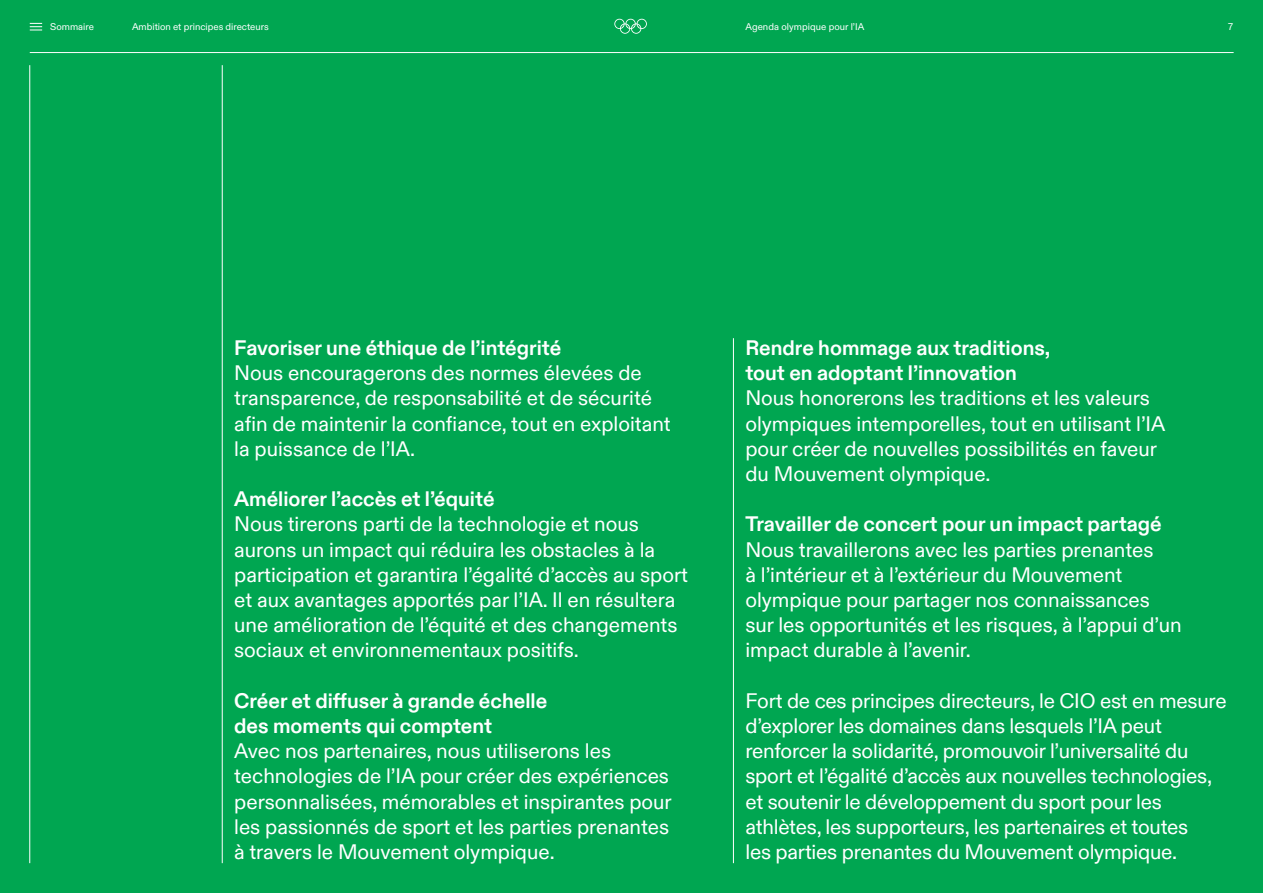
<style>
.page{position:relative;width:1263px;height:893px;background:#00a651}
.page>*{position:absolute;margin:0;border:0;box-sizing:border-box;transform-origin:0 0}
.t1{font:21px/25.2px "Olympic Sans";color:#fff}
.t2{font:700 21px/25.2px "Olympic Sans";color:#fff}
.t3{font:9.75px "Olympic Sans";color:#fff}
</style>
<div class="page">
<hr style="left:222px;top:65px;width:1px;height:798px;background:#fff">
<hr style="left:733px;top:338px;width:1px;height:525px;background:#fff">
<hr style="left:29px;top:65px;width:1px;height:798px;background:#fff">
<hr style="left:30px;top:52px;width:1203px;height:1px;background:#fff">
<svg style="left:614px;top:19px;width:33px;height:15px"></svg>
<svg style="left:30px;top:23px;width:12px;height:8px"></svg>
<p class="t3" style="left:50px;top:19px;width:45px">Sommaire</p>
<p class="t3" style="left:132px;top:19px;width:138px">Ambition et principes directeurs</p>
<p class="t3" style="left:745px;top:19px;width:120px">Agenda olympique pour l’IA</p>
<p class="t3" style="left:1228px;top:19px;width:6px">7</p>
<p class="t2" style="left:234px;top:334px;width:329px">Favoriser une éthique de l’intégrité</p>
<p class="t1" style="left:234px;top:359px;width:438px">Nous encouragerons des normes élevées de transparence, de responsabilité et de sécurité afin de maintenir la confiance, tout en exploitant la puissance de l’IA.</p>
<p class="t2" style="left:234px;top:485px;width:262px">Améliorer l’accès et l’équité</p>
<p class="t1" style="left:234px;top:510px;width:455px">Nous tirerons parti de la technologie et nous aurons un impact qui réduira les obstacles à la participation et garantira l’égalité d’accès au sport et aux avantages apportés par l’IA. Il en résultera une amélioration de l’équité et des changements sociaux et environnementaux positifs.</p>
<p class="t2" style="left:234px;top:687px;width:315px">Créer et diffuser à grande échelle des moments qui comptent</p>
<p class="t1" style="left:234px;top:737px;width:439px">Avec nos partenaires, nous utiliserons les technologies de l’IA pour créer des expériences personnalisées, mémorables et inspirantes pour les passionnés de sport et les parties prenantes à travers le Mouvement olympique.</p>
<p class="t2" style="left:745px;top:334px;width:306px">Rendre hommage aux traditions, tout en adoptant l’innovation</p>
<p class="t1" style="left:745px;top:384px;width:421px">Nous honorerons les traditions et les valeurs olympiques intemporelles, tout en utilisant l’IA pour créer de nouvelles possibilités en faveur du Mouvement olympique.</p>
<p class="t2" style="left:745px;top:510px;width:418px">Travailler de concert pour un impact partagé</p>
<p class="t1" style="left:745px;top:535px;width:438px">Nous travaillerons avec les parties prenantes<br>à l’intérieur et à l’extérieur du Mouvement olympique pour partager nos connaissances sur les opportunités et les risques, à l’appui d’un impact durable à l’avenir.</p>
<p class="t1" style="left:745px;top:686px;width:483px">Fort de ces principes directeurs, le CIO est en mesure d’explorer les domaines dans lesquels l’IA peut renforcer la solidarité, promouvoir l’universalité du sport et l’égalité d’accès aux nouvelles technologies, et soutenir le développement du sport pour les athlètes, les supporteurs, les partenaires et toutes<br>les parties prenantes du Mouvement olympique.</p>
</div>
